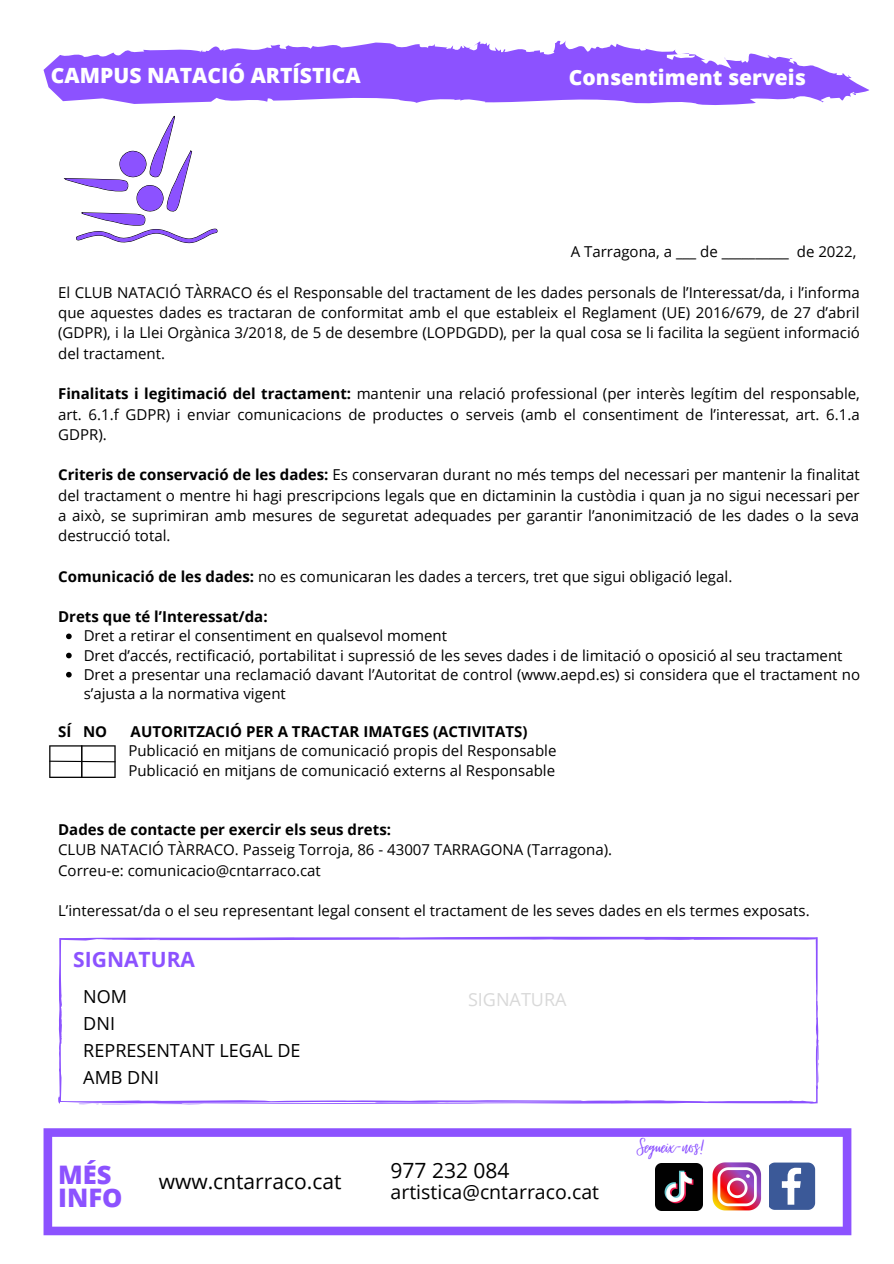
<style>
.page{position:relative;width:894px;height:1264px;background:#fff}
.page>*{position:absolute;margin:0;border:0;box-sizing:border-box;transform-origin:0 0}
.t1{font:27px "Virtual";color:#8c52ff}
.t2{font:800 25.5px "Open Sans";color:#8c52ff}
.t3{font:800 21px "Open Sans";color:#fff}
.t4{font:21px "Open Sans";color:#000}
.t5{font:700 21px "Open Sans";color:#8c52ff}
.t6{font:19.5px "Open Sans";color:#000}
.t7{font:18px "Open Sans";color:#000}
.t8{font:18px "Open Sans";color:#d9d9d9}
.t9{font:15px/20.2px "Open Sans";color:#000;text-align:justify}
.t10{font:700 15px "Open Sans";color:#000}
.s1{font-weight:700}
</style>
<div class="page">
<svg style="left:43px;top:40px;width:826px;height:65px;fill:#8c52ff"></svg>
<svg style="left:43px;top:1128px;width:808px;height:107px"></svg>
<svg style="left:768px;top:1162px;width:46px;height:47px"></svg>
<svg style="left:58px;top:936px;width:760px;height:169px"></svg>
<img style="left:705px;top:1155px;width:63px;height:62px">
<svg style="left:66px;top:633px;width:6px;height:6px"></svg>
<svg style="left:66px;top:652px;width:6px;height:6px"></svg>
<svg style="left:66px;top:672px;width:6px;height:5px"></svg>
<svg style="left:49px;top:745px;width:67px;height:33px"></svg>
<hr style="left:81px;top:745px;width:1px;height:32px;background:#000">
<img style="left:655px;top:1163px;width:47px;height:47px">
<svg style="left:65px;top:116px;width:153px;height:127px"></svg>
<p class="t3" style="left:51px;top:60px;width:311px">CAMPUS NATACIÓ ARTÍSTICA</p>
<p class="t3" style="left:568px;top:62px;width:238px">Consentiment serveis</p>
<p class="t9" style="left:570px;top:241px;width:287px">A Tarragona, a ___ de __________ de 2022,</p>
<p class="t9" style="left:58px;top:282px;width:803px">El CLUB NATACIÓ TÀRRACO és el Responsable del tractament de les dades personals de l’Interessat/da, i l’informa que aquestes dades es tractaran de conformitat amb el que estableix el Reglament (UE) 2016/679, de 27 d’abril (GDPR), i la Llei Orgànica 3/2018, de 5 de desembre (LOPDGDD), per la qual cosa se li facilita la següent informació del tractament.</p>
<p class="t9" style="left:58px;top:383px;width:803px"><span class="s1">Finalitats i legitimació del tractament:</span> mantenir una relació professional (per interès legítim del responsable, art. 6.1.f GDPR) i enviar comunicacions de productes o serveis (amb el consentiment de l’interessat, art. 6.1.a GDPR).</p>
<p class="t9" style="left:58px;top:464px;width:803px"><span class="s1">Criteris de conservació de les dades:</span> Es conservaran durant no més temps del necessari per mantenir la finalitat del tractament o mentre hi hagi prescripcions legals que en dictaminin la custòdia i quan ja no sigui necessari per a això, se suprimiran amb mesures de seguretat adequades per garantir l’anonimització de les dades o la seva destrucció total.</p>
<p class="t9" style="left:58px;top:566px;width:675px"><span class="s1">Comunicació de les dades:</span> no es comunicaran les dades a tercers, tret que sigui obligació legal.</p>
<p class="t10" style="left:58px;top:606px;width:211px">Drets que té l’Interessat/da:</p>
<p class="t9" style="left:84px;top:625px;width:365px">Dret a retirar el consentiment en qualsevol moment</p>
<p class="t9" style="left:84px;top:644px;width:760px">Dret d’accés, rectificació, portabilitat i supressió de les seves dades i de limitació o oposició al seu tractament</p>
<p class="t9" style="left:84px;top:664px;width:777px;line-height:19.2px">Dret a presentar una reclamació davant l’Autoritat de control (www.aepd.es) si considera que el tractament no s’ajusta a la normativa vigent</p>
<p class="t10" style="left:58px;top:721px;width:51px">SÍ NO</p>
<p class="t10" style="left:131px;top:721px;width:398px">AUTORITZACIÓ PER A TRACTAR IMATGES (ACTIVITATS)</p>
<p class="t9" style="left:128px;top:740px;width:429px">Publicació en mitjans de comunicació propis del Responsable</p>
<p class="t9" style="left:128px;top:759px;width:428px">Publicació en mitjans de comunicació externs al Responsable</p>
<p class="t10" style="left:58px;top:819px;width:334px">Dades de contacte per exercir els seus drets:</p>
<p class="t9" style="left:58px;top:839px;width:555px">CLUB NATACIÓ TÀRRACO. Passeig Torroja, 86 - 43007 TARRAGONA (Tarragona).</p>
<p class="t9" style="left:58px;top:859px;width:264px">Correu-e: comunicacio@cntarraco.cat</p>
<p class="t9" style="left:58px;top:900px;width:752px">L’interessat/da o el seu representant legal consent el tractament de les seves dades en els termes exposats.</p>
<p class="t5" style="left:73px;top:944px;width:123px">SIGNATURA</p>
<p class="t7" style="left:83px;top:983px;width:45px">NOM</p>
<p class="t7" style="left:83px;top:1010px;width:33px">DNI</p>
<p class="t7" style="left:83px;top:1037px;width:219px">REPRESENTANT LEGAL DE</p>
<p class="t7" style="left:83px;top:1064px;width:77px">AMB DNI</p>
<p class="t2" style="left:58px;top:1156px;width:55px">MÉS</p>
<p class="t2" style="left:58px;top:1179px;width:66px">INFO</p>
<p class="t4" style="left:159px;top:1166px;width:184px">www.cntarraco.cat</p>
<p class="t8" style="left:468px;top:986px;width:100px">SIGNATURA</p>
<p class="t4" style="left:390px;top:1155px;width:120px">977 232 084</p>
<p class="t6" style="left:390px;top:1178px;width:210px">artistica@cntarraco.cat</p>
<p class="t1" style="left:637px;top:1131px;width:69px">Segueix-nos!</p>
</div>
